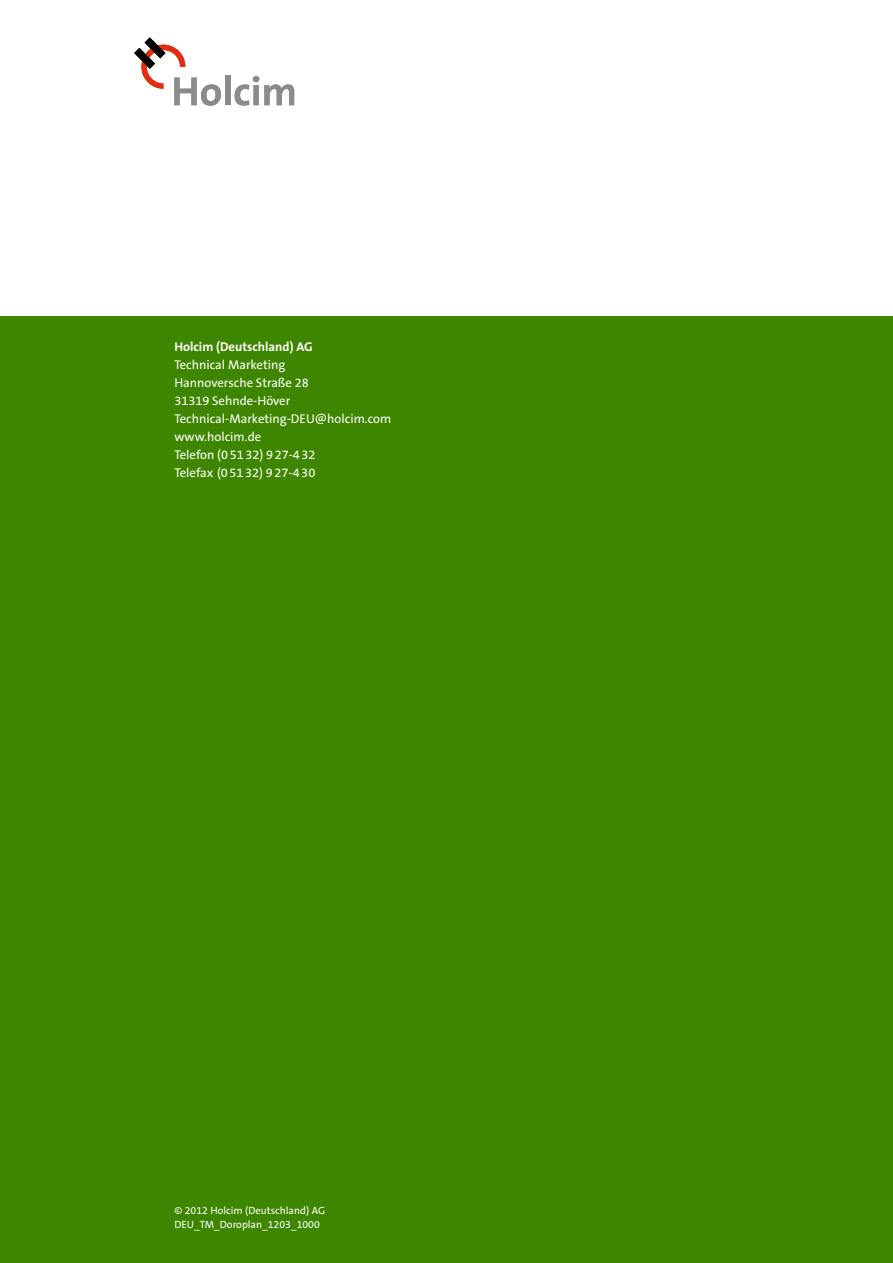
<style>
.page{position:relative;width:893px;height:1263px;background:#fff}
.page>*{position:absolute;margin:0;border:0;box-sizing:border-box;transform-origin:0 0}
.t1{font:12.75px/18px "The Sans B5 Plain";color:#fff}
.t2{font:700 12.75px "The Sans B7";color:#fff}
.t3{font:10.5px/13.5px "The Sans B5 Plain";color:#fff}
</style>
<div class="page">
<div style="left:0;top:316px;width:893px;height:947px;background:#3e8600"></div>
<div style="left:225px;top:75px;width:5px;height:30px;background:#8a8b8b"></div>
<svg style="left:235px;top:76px;width:59px;height:30px"></svg>
<svg style="left:134px;top:37px;width:87px;height:69px"></svg>
<p class="t2" style="left:174px;top:340px;width:140px">Holcim (Deutschland) AG</p>
<p class="t1" style="left:174px;top:356px;width:219px">Technical Marketing<br>Hannoversche Straße 28<br>31319 Sehnde-Höver<br>Technical-Marketing-DEU@holcim.com www.holcim.de<br>Telefon (05132) 927-432<br>Telefax (05132) 927-430</p>
<p class="t3" style="left:174px;top:1204px;width:152px">© 2012 Holcim (Deutschland) AG<br>DEU_TM_Doroplan_1203_1000</p>
</div>
